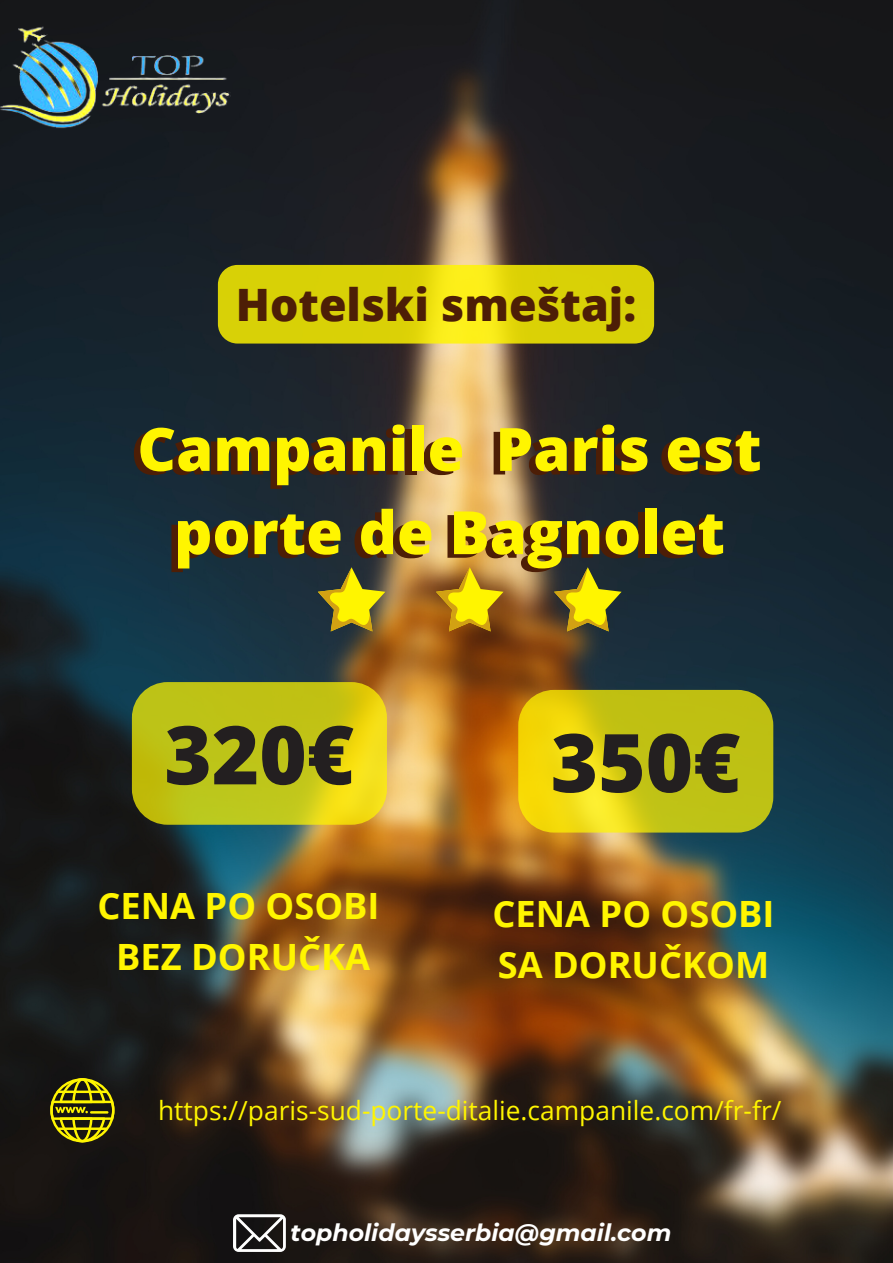
<style>
.page{position:relative;width:893px;height:1263px;background:#fff}
.page>*{position:absolute;margin:0;border:0;box-sizing:border-box;transform-origin:0 0}
.t1{font:800 81px "Open Sans";color:#231f20}
.t2{font:800 59.7px/83.2px "Open Sans";color:#fff500;text-align:center}
.t3{font:800 44.7px "Open Sans";color:#4d1e06}
.t4{font:700 36.22px/50.6px "Open Sans";color:#fff500;text-align:center}
.t5{font:26.33px "Open Sans";color:#fff500}
.t6{font:italic 700 23.62px "Montserrat";color:#fff}
</style>
<div class="page">
<img style="left:0;top:0;width:893px;height:1263px">
<img style="left:0;top:0;width:250px;height:168px">
<svg style="left:233px;top:1214px;width:53px;height:38px"></svg>
<svg style="left:318px;top:567px;width:67px;height:64px;background:#8d8622"></svg>
<svg style="left:554px;top:567px;width:67px;height:64px;background:#847f1e"></svg>
<svg style="left:50px;top:1078px;width:64px;height:64px;background:#6f690b"></svg>
<svg style="left:218px;top:265px;width:436px;height:79px;background:#dcd309"></svg>
<div style="left:132px;top:682px;width:255px;height:143px;background:#fff500;border-radius:36px;opacity:.73"></div>
<svg style="left:436px;top:567px;width:67px;height:64px;background:#c59c17"></svg>
<div style="left:518px;top:690px;width:255px;height:142px;background:#fff500;border-radius:36px;opacity:.73"></div>
<h3 class="t3" style="left:236px;top:273px;width:402px">Hotelski smeštaj:</h3>
<h2 class="t2" style="left:137px;top:406px;width:625px">Campanile Paris est porte de Bagnolet</h2>
<h1 class="t1" style="left:164px;top:698px;width:191px">320€</h1>
<h3 class="t4" style="left:97px;top:880px;width:284px">CENA PO OSOBI<br>BEZ DORUČKA</h3>
<h1 class="t1" style="left:551px;top:706px;width:191px">350€</h1>
<h3 class="t4" style="left:492px;top:888px;width:284px;text-align:left">CENA PO OSOBI<br>SA DORUČKOM</h3>
<p class="t5" style="left:158px;top:1092px;width:625px">https://paris-sud-porte-ditalie.campanile.com/fr-fr/</p>
<p class="t6" style="left:290px;top:1218px;width:382px">topholidaysserbia@gmail.com</p>
</div>
